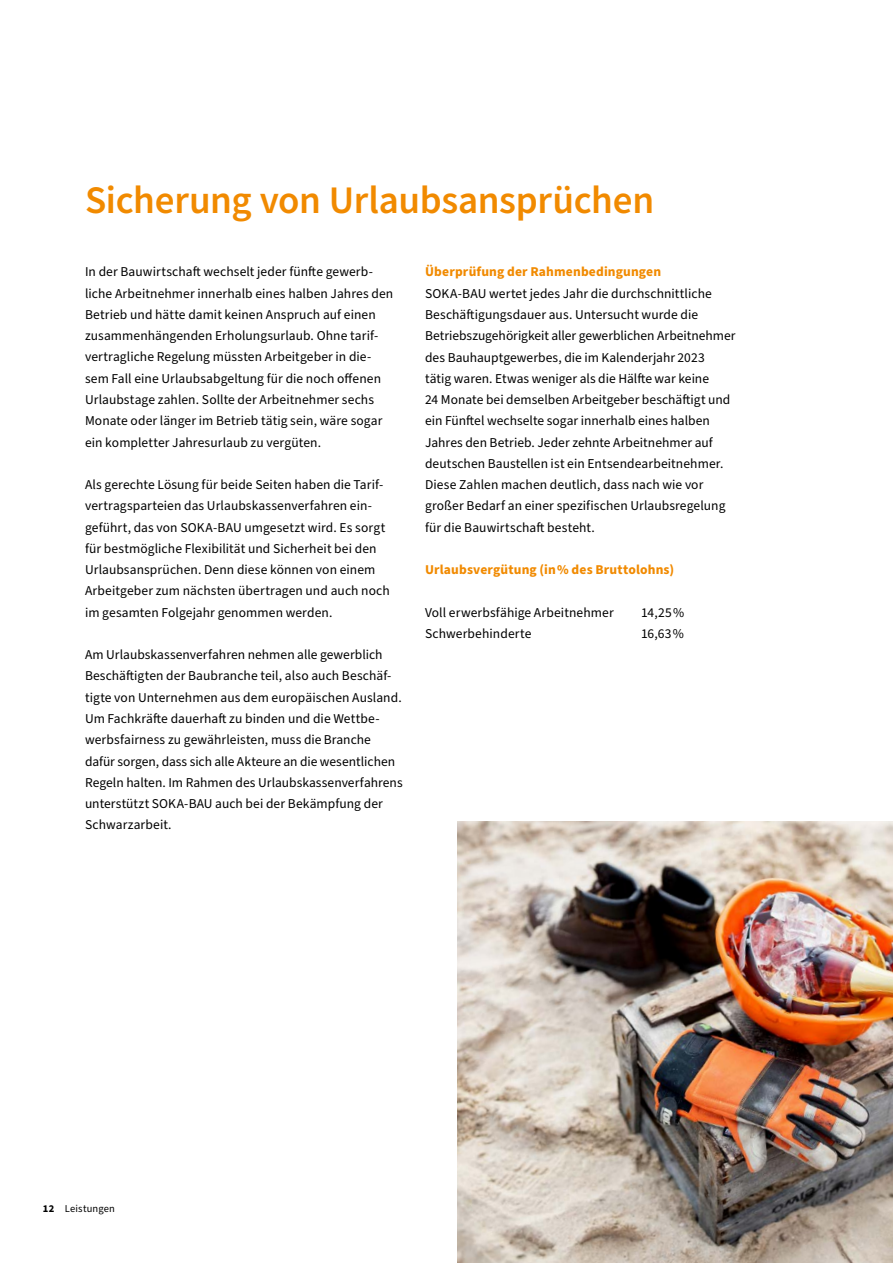
<style>
.page{position:relative;width:893px;height:1263px;background:#fff}
.page>*{position:absolute;margin:0;border:0;box-sizing:border-box;transform-origin:0 0}
.t1{font:600 39px "Source Sans Pro";letter-spacing:-.01em;color:#f18a00}
.t2{font:13.5px/21.3px "Source Sans Pro";letter-spacing:.005em;color:#000}
.t3{font:700 13.5px "Source Sans Pro";letter-spacing:.01em;color:#f18a00}
.t4{font:10.5px "Source Sans Pro";letter-spacing:.015em;color:#000}
.s1{font-weight:700}
</style>
<div class="page">
<img style="left:457px;top:821px;width:436px;height:442px">
<h1 class="t1" style="left:85px;top:174px;width:571px">Sicherung von Urlaubsansprüchen</h1>
<p class="t2" style="left:85px;top:262px;width:310px">In der Bauwirtschaft wechselt jeder fünfte gewerb&shy;liche Arbeitnehmer innerhalb eines halben Jahres den Betrieb und hätte damit keinen Anspruch auf einen zusammenhängenden Erholungsurlaub. Ohne tarif&shy;vertragliche Regelung müssten Arbeitgeber in die&shy;sem Fall eine Urlaubsabgeltung für die noch offenen Urlaubstage zahlen. Sollte der Arbeitnehmer sechs Monate oder länger im Betrieb tätig sein, wäre sogar ein kompletter Jahresurlaub zu vergüten.</p>
<p class="t2" style="left:85px;top:474px;width:306px">Als gerechte Lösung für beide Seiten haben die Tarif&shy;vertragsparteien das Urlaubskassenverfahren ein&shy;geführt, das von SOKA-BAU umgesetzt wird. Es sorgt für bestmögliche Flexibilität und Sicherheit bei den Urlaubsansprüchen. Denn diese können von einem Arbeitgeber zum nächsten übertragen und auch noch im gesamten Folgejahr genommen werden.</p>
<p class="t2" style="left:85px;top:644px;width:319px">Am Urlaubskassenverfahren nehmen alle gewerblich Beschäf-tigten der Baubranche teil, also auch Beschäf&shy;tigte von Unternehmen aus dem europäischen Ausland.<br>Um Fachkräfte dauerhaft zu binden und die Wettbe&shy;werbsfairness zu gewährleisten, muss die Branche dafür sorgen, dass sich alle Akteure an die wesentlichen Regeln halten. Im Rahmen des Urlaubskassenverfahrens unterstützt SOKA-BAU auch bei der Bekämpfung der Schwarzarbeit.</p>
<p class="t3" style="left:425px;top:263px;width:238px">Überprüfung der Rahmenbedingungen</p>
<p class="t2" style="left:425px;top:283px;width:312px">SOKA-BAU wertet jedes Jahr die durchschnittliche Beschäftigungsdauer aus. Untersucht wurde die Betriebszugehörigkeit aller gewerblichen Arbeitnehmer des Bauhauptgewerbes, die im Kalenderjahr 2023<br>tätig waren. Etwas weniger als die Hälfte war keine<br>24 Monate bei demselben Arbeitgeber beschäftigt und ein Fünftel wechselte sogar innerhalb eines halben Jahres den Betrieb. Jeder zehnte Arbeitnehmer auf deutschen Baustellen ist ein Entsendearbeitnehmer.<br>Diese Zahlen machen deutlich, dass nach wie vor großer Bedarf an einer spezifischen Urlaubsregelung für die Bauwirtschaft besteht.</p>
<p class="t3" style="left:425px;top:560px;width:250px">Urlaubsvergütung (in % des Bruttolohns)</p>
<p class="t2" style="left:425px;top:602px;width:190px">Voll erwerbsfähige Arbeitnehmer</p>
<p class="t2" style="left:641px;top:602px;width:45px">14,25 %</p>
<p class="t2" style="left:425px;top:623px;width:108px">Schwerbehinderte</p>
<p class="t2" style="left:641px;top:623px;width:45px">16,63 %</p>
<p class="t4" style="left:43px;top:1201px;width:73px"><span class="s1">12</span> Leistungen</p>
</div>
